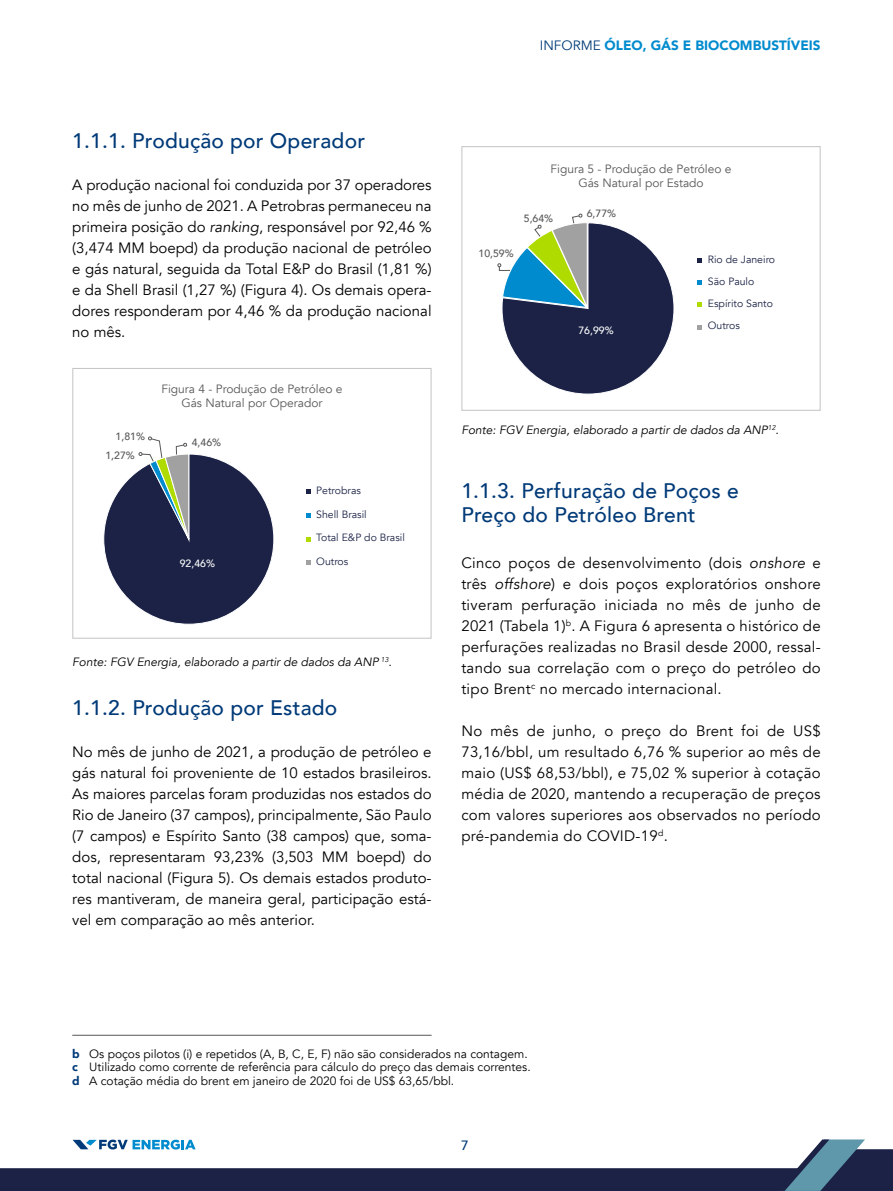
<style>
.page{position:relative;width:893px;height:1191px;background:#fff}
.page>*{position:absolute;margin:0;border:0;box-sizing:border-box;transform-origin:0 0}
.t1{font:500 21px/24px "Avenir";letter-spacing:.01em;color:#003a78}
.t2{font:15px/21px "Avenir";color:#000;text-align:justify}
.t3{font:900 13.5px "Avenir";color:#008bce}
.t4{font:500 13.5px "Avenir";color:#003a78}
.t5{font:12px/13.5px "Avenir";color:#000}
.t6{font:italic 12px "Avenir";color:#000}
.t7{font:12px/13.5px "Avenir";color:#575756;text-align:center}
.t8{font:10.5px/22.2px "Avenir";color:#1b2245}
.t9{font:500 10.5px "Avenir";color:#575756}
.t10{font:500 10.5px "Avenir";color:#fff}
.s1{font-weight:400;color:#003a78}
.s2{font-style:italic}
.s3{font-weight:900;color:#003a78}
</style>
<div class="page">
<hr style="left:72px;top:1034px;width:360px;height:1px;background:#575756">
<svg style="left:497px;top:213px;width:177px;height:181px"></svg>
<div style="left:461px;top:146px;width:360px;height:265px;border:1px solid #c6c6c6"></div>
<svg style="left:697px;top:258px;width:5px;height:4px"></svg>
<svg style="left:697px;top:280px;width:5px;height:5px"></svg>
<svg style="left:697px;top:302px;width:5px;height:5px"></svg>
<svg style="left:697px;top:325px;width:5px;height:4px"></svg>
<svg style="left:103px;top:436px;width:171px;height:189px"></svg>
<div style="left:72px;top:368px;width:360px;height:271px;border:1px solid #c6c6c6"></div>
<svg style="left:306px;top:489px;width:4px;height:5px"></svg>
<svg style="left:306px;top:537px;width:4px;height:4px"></svg>
<svg style="left:306px;top:513px;width:4px;height:4px"></svg>
<svg style="left:306px;top:560px;width:4px;height:5px"></svg>
<svg style="left:0;top:1139px;width:893px;height:52px"></svg>
<p class="t3" style="left:540px;top:34px;width:282px"><span class="s1">INFORME</span> ÓLEO, GÁS E BIOCOMBUSTÍVEIS</p>
<h1 class="t1" style="left:72px;top:128px;width:294px">1.1.1. Produção por Operador</h1>
<p class="t2" style="left:72px;top:175px;width:361px">A produção nacional foi conduzida por 37 operadores no mês de junho de 2021. A Petrobras permaneceu na primeira posição do <span class="s2">ranking</span>, responsável por 92,46 % (3,474 MM boepd) da produção nacional de petróleo e gás natural, seguida da Total E&amp;P do Brasil (1,81 %) e da Shell Brasil (1,27 %) (Figura 4). Os demais opera&shy;dores responderam por 4,46 % da produção nacional no mês.</p>
<p class="t9" style="left:116px;top:427px;width:31px">1,81%</p>
<p class="t9" style="left:105px;top:446px;width:31px">1,27%</p>
<p class="t7" style="left:161px;top:383px;width:183px">Figura 4 - Produção de Petróleo e<br>Gás Natural por Operador</p>
<p class="t9" style="left:192px;top:433px;width:31px">4,46%</p>
<p class="t8" style="left:316px;top:479px;width:46px">Petrobras</p>
<p class="t8" style="left:316px;top:527px;width:90px">Total E&amp;P do Brasil</p>
<p class="t8" style="left:316px;top:503px;width:52px">Shell Brasil</p>
<p class="t10" style="left:180px;top:554px;width:37px">92,46%</p>
<p class="t8" style="left:316px;top:551px;width:34px">Outros</p>
<p class="t6" style="left:72px;top:654px;width:321px">Fonte: FGV Energia, elaborado a partir de dados da ANP <sup>13</sup>.</p>
<h1 class="t1" style="left:72px;top:695px;width:267px">1.1.2. Produção por Estado</h1>
<p class="t2" style="left:72px;top:742px;width:361px">No mês de junho de 2021, a produção de petróleo e gás natural foi proveniente de 10 estados brasileiros.<br>As maiores parcelas foram produzidas nos estados do Rio de Janeiro (37 campos), principalmente, São Paulo (7 campos) e Espírito Santo (38 campos) que, soma&shy;dos, representaram 93,23% (3,503 MM boepd) do total nacional (Figura 5). Os demais estados produto&shy;res mantiveram, de maneira geral, participação está&shy;vel em comparação ao mês anterior.</p>
<p class="t7" style="left:550px;top:162px;width:183px">Figura 5 - Produção de Petróleo e<br>Gás Natural por Estado</p>
<p class="t9" style="left:479px;top:245px;width:37px">10,59%</p>
<p class="t9" style="left:524px;top:209px;width:31px">5,64%</p>
<p class="t9" style="left:587px;top:204px;width:31px">6,77%</p>
<p class="t10" style="left:578px;top:321px;width:37px">76,99%</p>
<p class="t8" style="left:708px;top:248px;width:69px">Rio de Janeiro<br>São Paulo<br>Espírito Santo<br>Outros</p>
<p class="t6" style="left:461px;top:423px;width:319px">Fonte: FGV Energia, elaborado a partir de dados da ANP<sup>12</sup>.</p>
<h1 class="t1" style="left:461px;top:477px;width:279px">1.1.3. Perfuração de Poços e<br>Preço do Petróleo Brent</h1>
<p class="t2" style="left:461px;top:553px;width:361px">Cinco poços de desenvolvimento (dois <span class="s2">onshore</span> e três <span class="s2">offshore</span>) e dois poços exploratórios onshore tiveram perfuração iniciada no mês de junho de 2021 (Tabela 1)<sup>b</sup>. A Figura 6 apresenta o histórico de perfurações realizadas no Brasil desde 2000, ressal&shy;tando sua correlação com o preço do petróleo do tipo Brent<sup>c</sup> no mercado internacional.</p>
<p class="t2" style="left:461px;top:721px;width:361px">No mês de junho, o preço do Brent foi de US$ 73,16/bbl, um resultado 6,76 % superior ao mês de maio (US$ 68,53/bbl), e 75,02 % superior à cotação média de 2020, mantendo a recuperação de preços com valores superiores aos observados no período pré-pandemia do COVID-19<sup>d</sup>.</p>
<p class="t5" style="left:72px;top:1047px;width:460px"><span class="s3">b</span> Os poços pilotos (i) e repetidos (A, B, C, E, F) não são considerados na contagem. <span class="s3">c</span> Utilizado como corrente de referência para cálculo do preço das demais correntes. <span class="s3">d</span> A cotação média do brent em janeiro de 2020 foi de US$ 63,65/bbl.</p>
<p class="t4" style="left:461px;top:1133px;width:9px">7</p>
</div>
